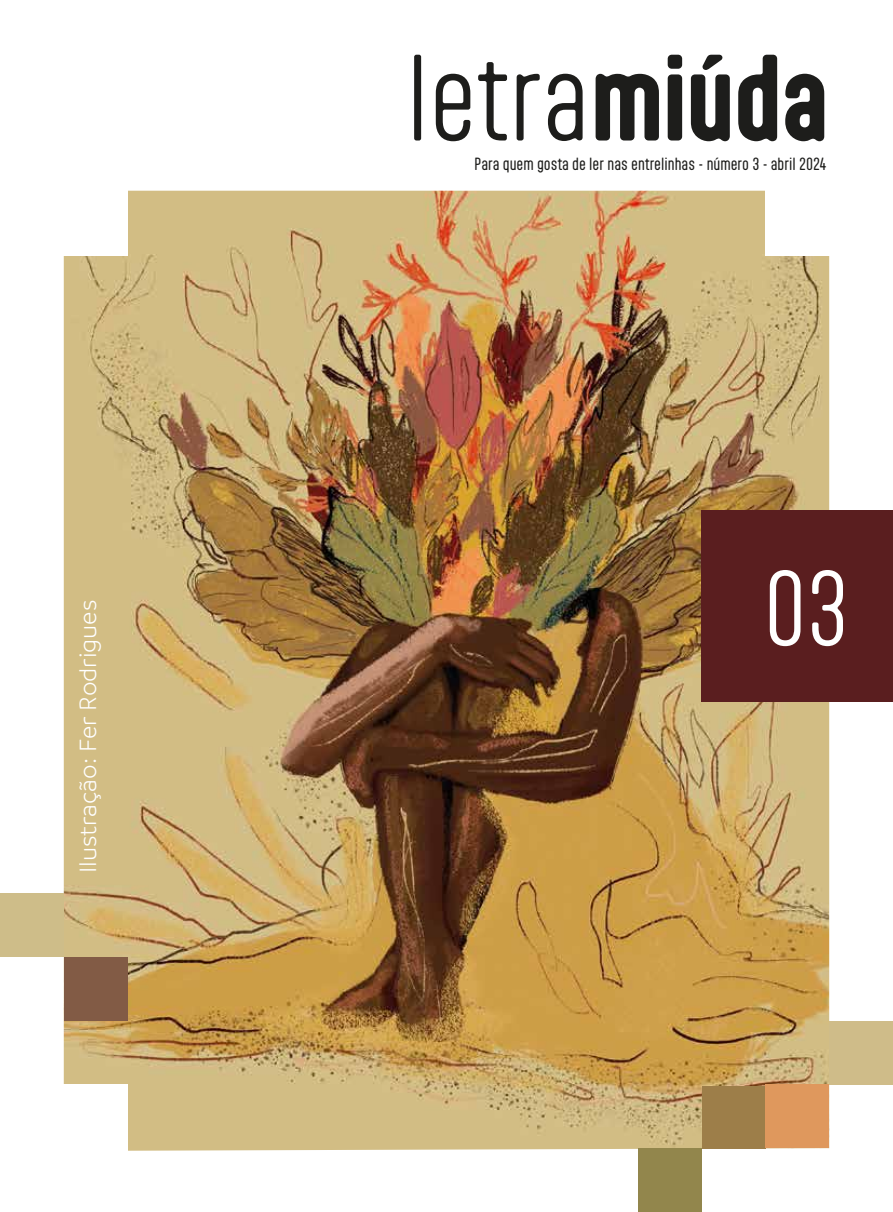
<style>
.page{position:relative;width:893px;height:1212px;background:#fff}
.page>*{position:absolute;margin:0;border:0;box-sizing:border-box;transform-origin:0 0}
.t1{font:300 104.1px "Aptly";letter-spacing:-.005em;color:#1d1d1b}
.t2{font:300 90.75px "Aptly";color:#fff}
.t3{font:300 25.35px "Branding";color:#fff}
.t4{font:15px "Aptly";color:#1d1d1b}
.s1{font-weight:700}
</style>
<div class="page">
<img style="left:64px;top:191px;width:765px;height:960px">
<div style="left:62px;top:1084px;width:66px;height:67px;background:#fff"></div>
<div style="left:765px;top:181px;width:68px;height:75px;background:#fff"></div>
<div style="left:702px;top:510px;width:191px;height:192px;background:#5a1e1f"></div>
<div style="left:64px;top:957px;width:64px;height:63px;background:#825b45"></div>
<div style="left:829px;top:1020px;width:64px;height:64px;background:#cfbc89"></div>
<div style="left:0;top:893px;width:64px;height:64px;background:#cebd89"></div>
<div style="left:638px;top:1148px;width:64px;height:64px;background:#92864c"></div>
<div style="left:702px;top:1086px;width:63px;height:62px;background:#9d7e49"></div>
<div style="left:765px;top:1084px;width:64px;height:64px;background:#df985d"></div>
<div style="left:47px;top:166px;width:81px;height:89px;background:#fff"></div>
<h3 class="t3" style="left:75px;top:873px;width:275px;rotate:-90deg">Ilustração: Fer Rodrigues</h3>
<h1 class="t1" style="left:406px;top:33px;width:424px">letra<span class="s1">miúda</span></h1>
<p class="t4" style="left:474px;top:154px;width:354px">Para quem gosta de ler nas entrelinhas - número 3 - abril 2024</p>
<h2 class="t2" style="left:764px;top:552px;width:86px">03</h2>
</div>
